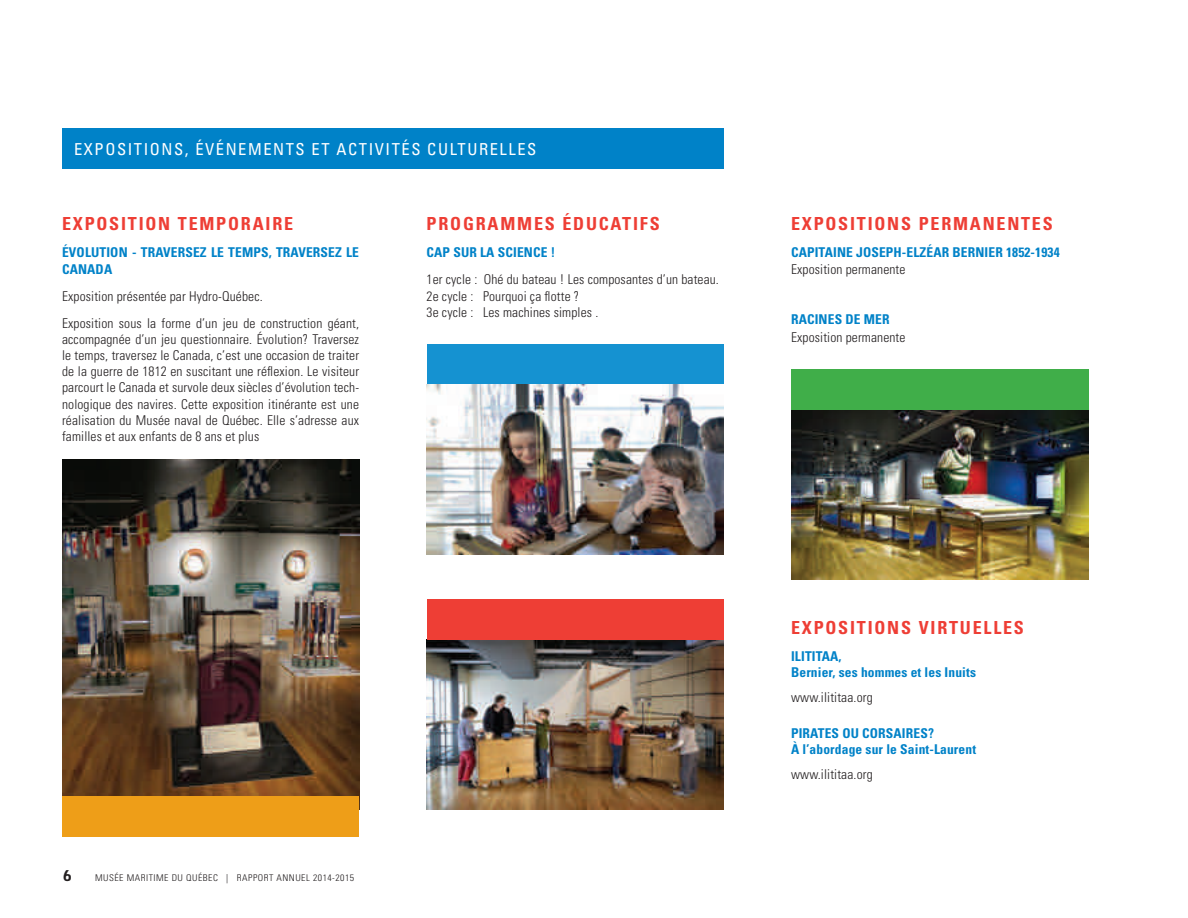
<style>
.page{position:relative;width:1188px;height:918px;background:#fff}
.page>*{position:absolute;margin:0;border:0;box-sizing:border-box;transform-origin:0 0}
.t1{font:700 condensed 18px "Univers";letter-spacing:.1em;color:#ee3e35}
.t2{font:condensed 16.5px "Univers";letter-spacing:.095em;color:#fff}
.t3{font:300 condensed 13.5px/16.2px "Univers";letter-spacing:.01em;color:#231f20}
.t4{font:700 condensed 13.5px/16.2px "Univers";letter-spacing:.01em;color:#0082c8}
.t5{font:300 condensed 9.3px "Univers";letter-spacing:.05em;color:#231f20;scale:1.05 1}
</style>
<div class="page">
<div style="left:62px;top:128px;width:662px;height:40px;background:#0082c8"></div>
<img style="left:62px;top:459px;width:297px;height:337px">
<div style="left:62px;top:796px;width:297px;height:41px;background:#ee9e18"></div>
<div style="left:427px;top:345px;width:297px;height:40px;background:#1592d1"></div>
<img style="left:427px;top:384px;width:297px;height:171px">
<img style="left:427px;top:640px;width:297px;height:170px">
<div style="left:427px;top:600px;width:297px;height:40px;background:#ee3e35"></div>
<img style="left:791px;top:410px;width:297px;height:169px">
<div style="left:791px;top:369px;width:297px;height:41px;background:#40ae49"></div>
<p class="t2" style="left:74px;top:138px;width:464px">EXPOSITIONS, ÉVÉNEMENTS ET ACTIVITÉS CULTURELLES</p>
<h1 class="t1" style="left:62px;top:213px;width:233px">EXPOSITION TEMPORAIRE</h1>
<p class="t4" style="left:62px;top:244px;width:298px">ÉVOLUTION - TRAVERSEZ LE TEMPS, TRAVERSEZ LE<br>CANADA</p>
<p class="t3" style="left:62px;top:282px;width:299px;line-height:27px">Exposition présentée par Hydro-Québec.<br>Exposition sous la forme d’un jeu de construction géant,</p>
<p class="t3" style="left:62px;top:331px;width:299px;text-align:justify">accompagnée d’un jeu questionnaire. Évolution? Traversez le temps, traversez le Canada, c’est une occasion de traiter de la guerre de 1812 en suscitant une réflexion. Le visiteur parcourt le Canada et survole deux siècles d’évolution tech&shy;nologique des navires. Cette exposition itinérante est une réalisation du Musée naval de Québec. Elle s’adresse aux familles et aux enfants de 8 ans et plus</p>
<h1 class="t1" style="left:427px;top:213px;width:235px">PROGRAMMES ÉDUCATIFS</h1>
<p class="t4" style="left:427px;top:244px;width:130px">CAP SUR LA SCIENCE !</p>
<p class="t3" style="left:427px;top:271px;width:294px">1er cycle : Ohé du bateau ! Les composantes d’un bateau.<br>2e cycle : Pourquoi ça flotte ?<br>3e cycle : Les machines simples .</p>
<p class="t5" style="left:95px;top:872px;width:248px">MUSÉE MARITIME DU QUÉBEC | RAPPORT ANNUEL 2014-2015</p>
<h1 class="t1" style="left:791px;top:213px;width:263px">EXPOSITIONS PERMANENTES</h1>
<p class="t4" style="left:791px;top:244px;width:270px">CAPITAINE JOSEPH-ELZÉAR BERNIER 1852-1934</p>
<p class="t3" style="left:791px;top:261px;width:116px">Exposition permanente</p>
<p class="t4" style="left:791px;top:311px;width:100px">RACINES DE MER</p>
<p class="t3" style="left:791px;top:329px;width:116px">Exposition permanente</p>
<h1 class="t1" style="left:791px;top:616px;width:234px">EXPOSITIONS VIRTUELLES</h1>
<p class="t4" style="left:791px;top:648px;width:186px">ILITITAA,<br>Bernier, ses hommes et les Inuits</p>
<p class="t3" style="left:791px;top:689px;width:83px">www.ilititaa.org</p>
<p class="t4" style="left:791px;top:725px;width:187px">PIRATES OU CORSAIRES?<br>À l’abordage sur le Saint-Laurent</p>
<p class="t3" style="left:791px;top:767px;width:83px">www.ilititaa.org</p>
</div>
